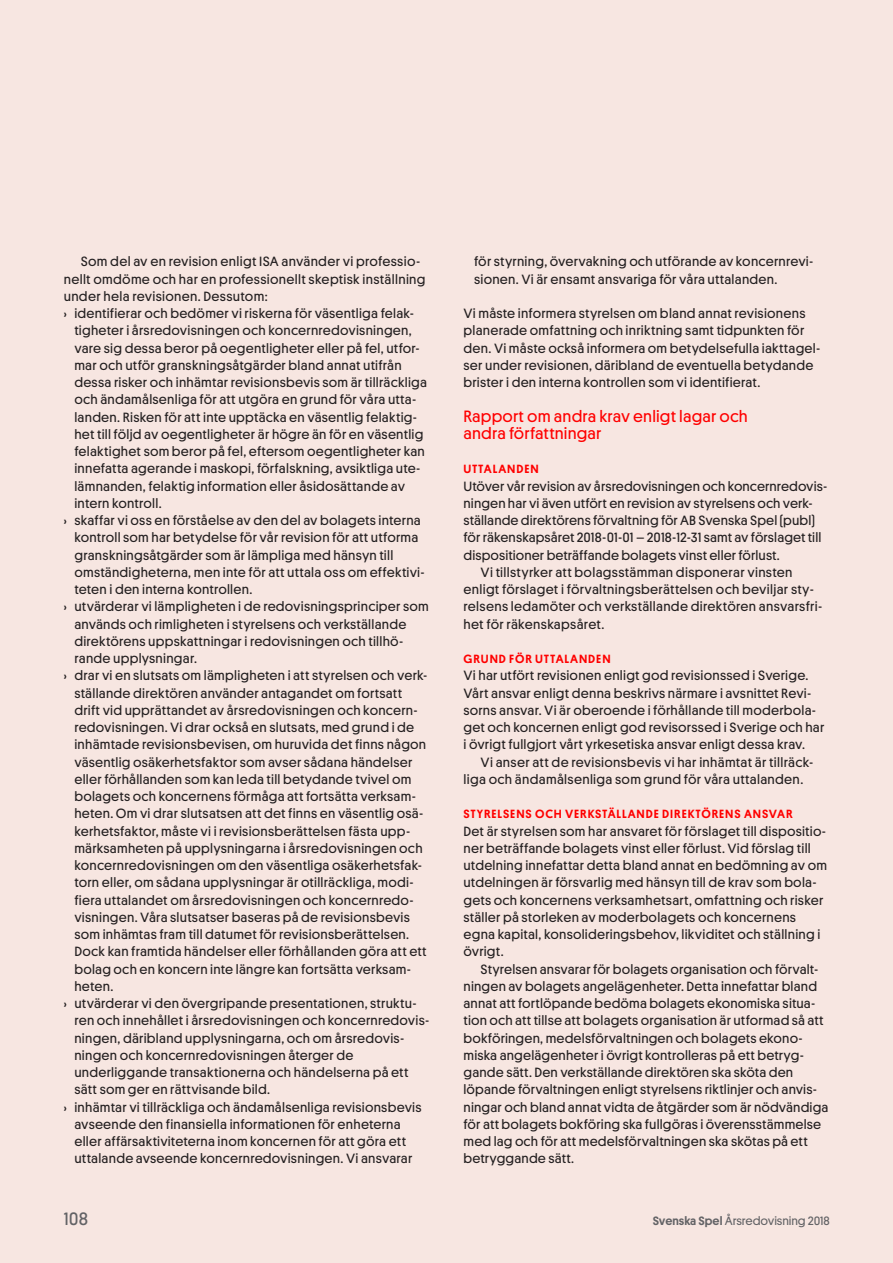
<style>
.page{position:relative;width:893px;height:1263px;background:#f7e6e1}
.page>*{position:absolute;margin:0;border:0;box-sizing:border-box;transform-origin:0 0}
.t1{font:18px "Svenska Spel Platform";color:#636366}
.t2{font:16.5px/17.2px "Svenska Spel Platform";letter-spacing:.005em;color:#f00}
.t3{font:13.5px/17.2px "Svenska Spel Platform";letter-spacing:.015em;color:#231f20}
.t4{font:12.15px "Svenska Spel Platform";letter-spacing:-.01em;color:#636366}
.t5{font:500 12px "Svenska Spel Platform";letter-spacing:.07em;color:#f00}
.s1{font-weight:500;font-size:12.15px}
.s2{font-weight:500}
</style>
<div class="page">
<p class="t3" style="left:81px;top:252px;width:341px">Som del av en revision enligt ISA använder vi professio-</p>
<p class="t3" style="left:64px;top:269px;width:363px">nellt omdöme och har en professionellt skeptisk inställning</p>
<p class="t3" style="left:64px;top:287px;width:205px">under hela revisionen. Dessutom:</p>
<p class="t3" style="left:64px;top:304px;width:352px"><span class="s1">›</span> identifierar och bedömer vi riskerna för väsentliga felak-</p>
<p class="t3" style="left:74px;top:321px;width:339px">tigheter i årsredovisningen och koncernredovisningen,</p>
<p class="t3" style="left:74px;top:338px;width:347px">vare sig dessa beror på oegentligheter eller på fel, utfor-</p>
<p class="t3" style="left:74px;top:356px;width:329px">mar och utför granskningsåtgärder bland annat utifrån</p>
<p class="t3" style="left:74px;top:373px;width:354px">dessa risker och inhämtar revisionsbevis som är tillräckliga</p>
<p class="t3" style="left:74px;top:390px;width:343px">och ändamålsenliga för att utgöra en grund för våra utta-</p>
<p class="t3" style="left:74px;top:407px;width:344px">landen. Risken för att inte upptäcka en väsentlig felaktig-</p>
<p class="t3" style="left:74px;top:425px;width:350px">het till följd av oegentligheter är högre än för en väsentlig</p>
<p class="t3" style="left:74px;top:442px;width:352px">felaktighet som beror på fel, eftersom oegentligheter kan</p>
<p class="t3" style="left:74px;top:459px;width:347px">innefatta agerande i maskopi, förfalskning, avsiktliga ute-</p>
<p class="t3" style="left:74px;top:476px;width:332px">lämnanden, felaktig information eller åsidosättande av</p>
<p class="t3" style="left:74px;top:494px;width:89px">intern kontroll.</p>
<p class="t3" style="left:64px;top:511px;width:359px"><span class="s1">›</span> skaffar vi oss en förståelse av den del av bolagets interna</p>
<p class="t3" style="left:74px;top:528px;width:345px">kontroll som har betydelse för vår revision för att utforma</p>
<p class="t3" style="left:74px;top:545px;width:320px">granskningsåtgärder som är lämpliga med hänsyn till</p>
<p class="t3" style="left:74px;top:563px;width:352px">omständigheterna, men inte för att uttala oss om effektivi-</p>
<p class="t3" style="left:74px;top:580px;width:179px">teten i den interna kontrollen.</p>
<p class="t3" style="left:64px;top:597px;width:367px"><span class="s1">›</span> utvärderar vi lämpligheten i de redovisningsprinciper som</p>
<p class="t3" style="left:74px;top:614px;width:334px">används och rimligheten i styrelsens och verkställande</p>
<p class="t3" style="left:74px;top:632px;width:330px">direktörens uppskattningar i redovisningen och tillhö-</p>
<p class="t3" style="left:74px;top:649px;width:124px">rande upplysningar.</p>
<p class="t3" style="left:64px;top:666px;width:365px"><span class="s1">›</span> drar vi en slutsats om lämpligheten i att styrelsen och verk-</p>
<p class="t3" style="left:74px;top:683px;width:329px">ställande direktören använder antagandet om fortsatt</p>
<p class="t3" style="left:74px;top:701px;width:345px">drift vid upprättandet av årsredovisningen och koncern-</p>
<p class="t3" style="left:74px;top:718px;width:341px">redovisningen. Vi drar också en slutsats, med grund i de</p>
<p class="t3" style="left:74px;top:735px;width:353px">inhämtade revisionsbevisen, om huruvida det finns någon</p>
<p class="t3" style="left:74px;top:752px;width:340px">väsentlig osäkerhetsfaktor som avser sådana händelser</p>
<p class="t3" style="left:74px;top:770px;width:338px">eller förhållanden som kan leda till betydande tvivel om</p>
<p class="t3" style="left:74px;top:787px;width:343px">bolagets och koncernens förmåga att fortsätta verksam-</p>
<p class="t3" style="left:74px;top:804px;width:350px">heten. Om vi drar slutsatsen att det finns en väsentlig osä-</p>
<p class="t3" style="left:74px;top:821px;width:337px">kerhetsfaktor, måste vi i revisionsberättelsen fästa upp-</p>
<p class="t3" style="left:74px;top:839px;width:350px">märksamheten på upplysningarna i årsredovisningen och</p>
<p class="t3" style="left:74px;top:856px;width:349px">koncernredovisningen om den väsentliga osäkerhetsfak-</p>
<p class="t3" style="left:74px;top:873px;width:341px">torn eller, om sådana upplysningar är otillräckliga, modi-</p>
<p class="t3" style="left:74px;top:890px;width:341px">fiera uttalandet om årsredovisningen och koncernredo-</p>
<p class="t3" style="left:74px;top:908px;width:337px">visningen. Våra slutsatser baseras på de revisionsbevis</p>
<p class="t3" style="left:74px;top:925px;width:336px">som inhämtas fram till datumet för revisionsberättelsen.</p>
<p class="t3" style="left:74px;top:942px;width:354px">Dock kan framtida händelser eller förhållanden göra att ett</p>
<p class="t3" style="left:74px;top:959px;width:338px">bolag och en koncern inte längre kan fortsätta verksam-</p>
<p class="t3" style="left:74px;top:977px;width:40px">heten.</p>
<p class="t3" style="left:64px;top:994px;width:354px"><span class="s1">›</span> utvärderar vi den övergripande presentationen, struktu-</p>
<p class="t3" style="left:74px;top:1011px;width:356px">ren och innehållet i årsredovisningen och koncernredovis-</p>
<p class="t3" style="left:74px;top:1028px;width:331px">ningen, däribland upplysningarna, och om årsredovis-</p>
<p class="t3" style="left:74px;top:1046px;width:281px">ningen och koncernredovisningen återger de</p>
<p class="t3" style="left:74px;top:1063px;width:336px">underliggande transaktionerna och händelserna på ett</p>
<p class="t3" style="left:74px;top:1080px;width:197px">sätt som ger en rättvisande bild.</p>
<p class="t3" style="left:64px;top:1097px;width:359px"><span class="s1">›</span> inhämtar vi tillräckliga och ändamålsenliga revisionsbevis</p>
<p class="t3" style="left:74px;top:1115px;width:328px">avseende den finansiella informationen för enheterna</p>
<p class="t3" style="left:74px;top:1132px;width:333px">eller affärsaktiviteterna inom koncernen för att göra ett</p>
<p class="t3" style="left:74px;top:1149px;width:340px">uttalande avseende koncernredovisningen. Vi ansvarar</p>
<p class="t3" style="left:474px;top:252px;width:341px">för styrning, övervakning och utförande av koncernrevi&shy;sionen. Vi är ensamt ansvariga för våra uttalanden.</p>
<p class="t3" style="left:463px;top:304px;width:358px">Vi måste informera styrelsen om bland annat revisionens planerade omfattning och inriktning samt tidpunkten för den. Vi måste också informera om betydelsefulla iakttagel&shy;ser under revisionen, däribland de eventuella betydande brister i den interna kontrollen som vi identifierat.</p>
<p class="t2" style="left:463px;top:406px;width:286px">Rapport om andra krav enligt lagar och andra författningar</p>
<p class="t5" style="left:463px;top:460px;width:77px">UTTALANDEN</p>
<p class="t3" style="left:463px;top:476px;width:365px">Utöver vår revision av årsredovisningen och koncernredovis-</p>
<p class="t3" style="left:463px;top:494px;width:351px">ningen har vi även utfört en revision av styrelsens och verk-</p>
<p class="t3" style="left:463px;top:511px;width:353px">ställande direktörens förvaltning för AB Svenska Spel (publ)</p>
<p class="t3" style="left:463px;top:528px;width:359px">för räkenskapsåret 2018-01-01 – 2018-12-31 samt av förslaget till</p>
<p class="t3" style="left:463px;top:545px;width:318px">dispositioner beträffande bolagets vinst eller förlust.</p>
<p class="t3" style="left:480px;top:563px;width:313px">Vi tillstyrker att bolagsstämman disponerar vinsten</p>
<p class="t3" style="left:463px;top:580px;width:352px">enligt förslaget i förvaltningsberättelsen och beviljar sty-</p>
<p class="t3" style="left:463px;top:597px;width:360px">relsens ledamöter och verkställande direktören ansvarsfri-</p>
<p class="t3" style="left:463px;top:614px;width:142px">het för räkenskapsåret.</p>
<p class="t5" style="left:463px;top:650px;width:149px">GRUND FÖR UTTALANDEN</p>
<p class="t3" style="left:463px;top:666px;width:362px">Vi har utfört revisionen enligt god revisionssed i Sverige.<br>Vårt ansvar enligt denna beskrivs närmare i avsnittet Revi&shy;sorns ansvar. Vi är oberoende i förhållande till moderbola&shy;get och koncernen enligt god revisorssed i Sverige och har i övrigt fullgjort vårt yrkesetiska ansvar enligt dessa krav.</p>
<p class="t3" style="left:463px;top:752px;width:351px;text-indent:17px">Vi anser att de revisionsbevis vi har inhämtat är tillräck&shy;liga och ändamålsenliga som grund för våra uttalanden.</p>
<p class="t5" style="left:463px;top:805px;width:331px">STYRELSENS OCH VERKSTÄLLANDE DIREKTÖRENS ANSVAR</p>
<p class="t3" style="left:463px;top:821px;width:365px">Det är styrelsen som har ansvaret för förslaget till dispositio&shy;ner beträffande bolagets vinst eller förlust. Vid förslag till utdelning innefattar detta bland annat en bedömning av om utdelningen är försvarlig med hänsyn till de krav som bola&shy;gets och koncernens verksamhetsart, omfattning och risker ställer på storleken av moderbolagets och koncernens egna kapital, konsolideringsbehov, likviditet och ställning i övrigt.</p>
<p class="t3" style="left:463px;top:959px;width:367px;text-indent:17px">Styrelsen ansvarar för bolagets organisation och förvalt&shy;ningen av bolagets angelägenheter. Detta innefattar bland annat att fortlöpande bedöma bolagets ekonomiska situa&shy;tion och att tillse att bolagets organisation är utformad så att bokföringen, medelsförvaltningen och bolagets ekono&shy;miska angelägenheter i övrigt kontrolleras på ett betryg&shy;gande sätt. Den verkställande direktören ska sköta den löpande förvaltningen enligt styrelsens riktlinjer och anvis&shy;ningar och bland annat vidta de åtgärder som är nödvändiga för att bolagets bokföring ska fullgöras i överensstämmelse med lag och för att medelsförvaltningen ska skötas på ett betryggande sätt.</p>
<h1 class="t1" style="left:64px;top:1205px;width:26px">108</h1>
<p class="t4" style="left:653px;top:1211px;width:179px"><span class="s2">Svenska Spel</span> Årsredovisning 2018</p>
</div>
